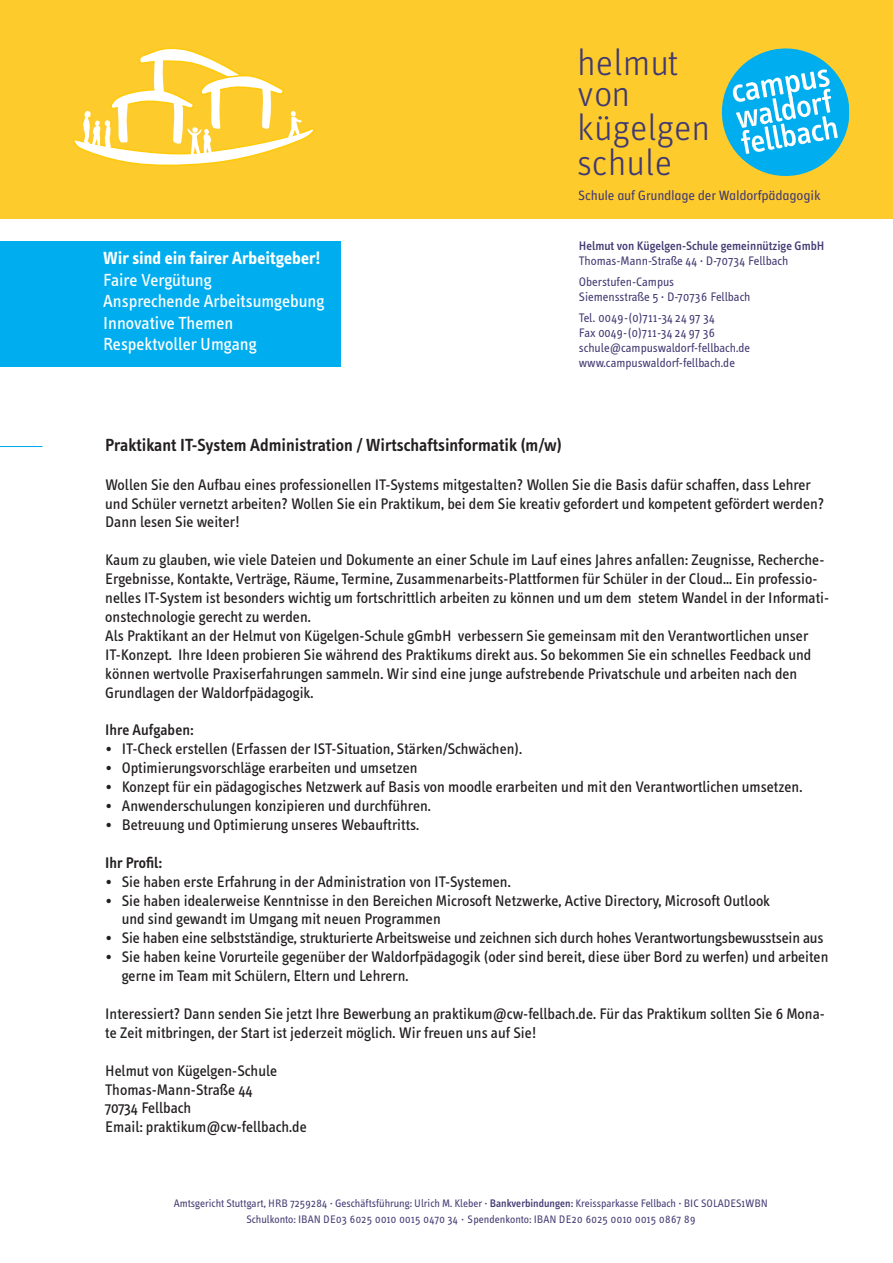
<style>
.page{position:relative;width:893px;height:1263px;background:#fff}
.page>*{position:absolute;margin:0;border:0;box-sizing:border-box;transform-origin:0 0}
.t1{font:37.05px/33.2px "Unit Light TF";color:#413972}
.t2{font:18px/21.6px "Info Text";color:#fff}
.t3{font:600 18px "Info Text";color:#231f20}
.t4{font:700 18px "Info Text";color:#fff}
.t5{font:15.75px/18.9px "Info Text";color:#231f20}
.t6{font:500 15.75px "Info Text";color:#231f20}
.t7{font:600 15.75px "Info Text";color:#231f20}
.t8{font:13.5px "Unit Regular Alternate";letter-spacing:-.02em;color:#413972}
.t9{font:12.75px/21px "Info Text";color:#413972}
.t10{font:500 12.75px "Info Text";color:#413972}
.t11{font:11.25px/15.8px "Info Text";color:#413972;text-align:center}
.s1{font-weight:500}
</style>
<div class="page">
<div style="left:0;top:0;width:893px;height:218px;background:#fecb2d"></div>
<svg style="left:721px;top:48px;width:128px;height:128px"></svg>
<hr style="left:0;top:446px;width:43px;height:1px;background:#00aeef">
<svg style="left:73px;top:47px;width:242px;height:119px"></svg>
<div style="left:0;top:242px;width:340px;height:125px;background:#00aeef"></div>
<h1 class="t1" style="left:577px;top:45px;width:135px">helmut von kügelgen schule</h1>
<p class="t4" style="left:103px;top:248px;width:219px">Wir sind ein fairer Arbeitgeber!</p>
<p class="t2" style="left:103px;top:269px;width:223px">Faire Vergütung<br>Ansprechende Arbeitsumgebung<br>Innovative Themen<br>Respektvoller Umgang</p>
<p class="t8" style="left:578px;top:186px;width:244px">Schule auf Grundlage der Waldorfpädagogik</p>
<p class="t10" style="left:579px;top:238px;width:247px">Helmut von Kügelgen-Schule gemeinnützige GmbH</p>
<p class="t9" style="left:579px;top:250px;width:211px">Thomas-Mann-Straße 44 · D-70734 Fellbach<br>Oberstufen-Campus</p>
<p class="t9" style="left:579px;top:286px;width:173px">Siemensstraße 5 · D-70736 Fellbach<br>Tel. 0049-(0)711-34 24 97 34</p>
<p class="t9" style="left:579px;top:325px;width:173px;line-height:15px">Fax 0049-(0)711-34 24 97 36 schule@campuswaldorf-fellbach.de www.campuswaldorf-fellbach.de</p>
<p class="t3" style="left:105px;top:435px;width:458px">Praktikant IT-System Administration / Wirtschaftsinformatik (m/w)</p>
<p class="t5" style="left:105px;top:475px;width:721px">Wollen Sie den Aufbau eines professionellen IT-Systems mitgestalten? Wollen Sie die Basis dafür schaffen, dass Lehrer und Schüler vernetzt arbeiten? Wollen Sie ein Praktikum, bei dem Sie kreativ gefordert und kompetent gefördert werden?<br>Dann lesen Sie weiter!</p>
<p class="t5" style="left:105px;top:551px;width:725px">Kaum zu glauben, wie viele Dateien und Dokumente an einer Schule im Lauf eines Jahres anfallen: Zeugnisse, Recherche-Ergebnisse, Kontakte, Verträge, Räume, Termine, Zusammenarbeits-Plattformen für Schüler in der Cloud... Ein professio&shy;nelles IT-System ist besonders wichtig um fortschrittlich arbeiten zu können und um dem stetem Wandel in der Informati&shy;onstechnologie gerecht zu werden.<br>Als Praktikant an der Helmut von Kügelgen-Schule gGmbH verbessern Sie gemeinsam mit den Verantwortlichen unser IT-Konzept. Ihre Ideen probieren Sie während des Praktikums direkt aus. So bekommen Sie ein schnelles Feedback und können wertvolle Praxiserfahrungen sammeln. Wir sind eine junge aufstrebende Privatschule und arbeiten nach den Grundlagen der Waldorfpädagogik.</p>
<p class="t6" style="left:105px;top:721px;width:90px">Ihre Aufgaben:</p>
<p class="t5" style="left:105px;top:740px;width:418px">• IT-Check erstellen (Erfassen der IST-Situation, Stärken/Schwächen).</p>
<p class="t5" style="left:105px;top:759px;width:314px">• Optimierungsvorschläge erarbeiten und umsetzen</p>
<p class="t5" style="left:105px;top:778px;width:699px">• Konzept für ein pädagogisches Netzwerk auf Basis von moodle erarbeiten und mit den Verantwortlichen umsetzen.</p>
<p class="t5" style="left:105px;top:796px;width:327px">• Anwenderschulungen konzipieren und durchführen.</p>
<p class="t5" style="left:105px;top:815px;width:315px">• Betreuung und Optimierung unseres Webauftritts.</p>
<p class="t7" style="left:105px;top:854px;width:58px">Ihr Profil:</p>
<p class="t5" style="left:105px;top:872px;width:407px">• Sie haben erste Erfahrung in der Administration von IT-Systemen.</p>
<p class="t5" style="left:122px;top:891px;width:650px;text-indent:-17px">• Sie haben idealerweise Kenntnisse in den Bereichen Microsoft Netzwerke, Active Directory, Microsoft Outlook und sind gewandt im Umgang mit neuen Programmen</p>
<p class="t5" style="left:105px;top:929px;width:720px">• Sie haben eine selbstständige, strukturierte Arbeitsweise und zeichnen sich durch hohes Verantwortungsbewusstsein aus</p>
<p class="t5" style="left:122px;top:948px;width:708px;text-indent:-17px">• Sie haben keine Vorurteile gegenüber der Waldorfpädagogik (oder sind bereit, diese über Bord zu werfen) und arbeiten gerne im Team mit Schülern, Eltern und Lehrern.</p>
<p class="t5" style="left:105px;top:1004px;width:721px">Interessiert? Dann senden Sie jetzt Ihre Bewerbung an praktikum@cw-fellbach.de. Für das Praktikum sollten Sie 6 Mona&shy;te Zeit mitbringen, der Start ist jederzeit möglich. Wir freuen uns auf Sie!</p>
<p class="t5" style="left:105px;top:1061px;width:203px">Helmut von Kügelgen-Schule<br>Thomas-Mann-Straße 44<br>70734 Fellbach<br>Email: praktikum@cw-fellbach.de</p>
<p class="t11" style="left:174px;top:1196px;width:596px">Amtsgericht Stuttgart, HRB 7259284 · Geschäftsführung: Ulrich M. Kleber · <span class="s1">Bankverbindungen:</span> Kreissparkasse Fellbach · BIC SOLADES1WBN<br>Schulkonto: IBAN DE03 6025 0010 0015 0470 34 · Spendenkonto: IBAN DE20 6025 0010 0015 0867 89</p>
</div>
